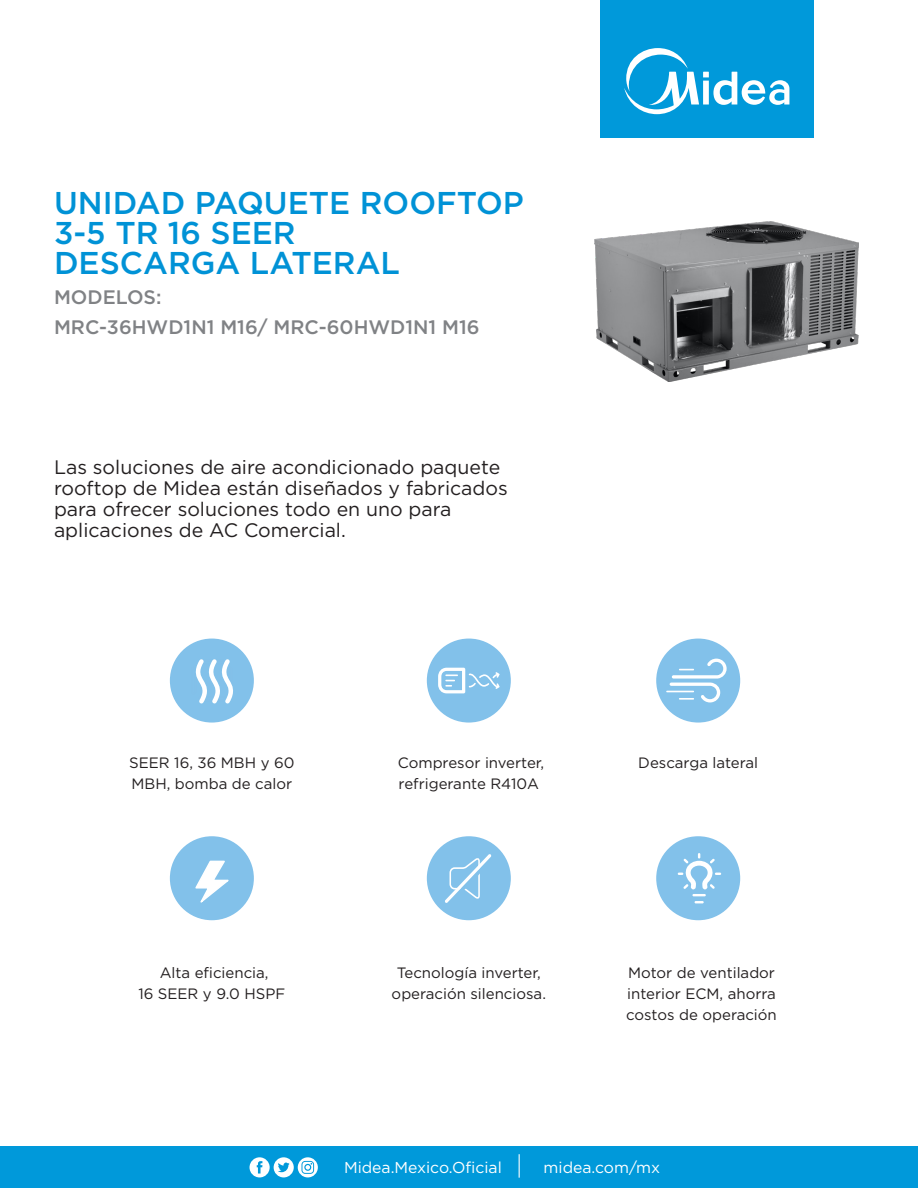
<style>
.page{position:relative;width:918px;height:1188px;background:#fff}
.page>*{position:absolute;margin:0;border:0;box-sizing:border-box;transform-origin:0 0}
.t1{font:500 31.5px/30px "Gotham";color:#0092d6}
.t2{font:19.5px/21px "Gotham";color:#231f20}
.t3{font:500 19.5px "Gotham";color:#808285}
.t4{font:15.75px "Gotham";color:#fff}
.t5{font:15px/21px "Gotham";color:#231f20}
</style>
<div class="page">
<img style="left:595px;top:222px;width:263px;height:160px">
<div style="left:427px;top:639px;width:84px;height:84px;background:#82c1ea;border-radius:50%"></div>
<div style="left:170px;top:836px;width:84px;height:84px;background:#82c1ea;border-radius:50%"></div>
<div style="left:656px;top:639px;width:84px;height:84px;background:#82c1ea;border-radius:50%"></div>
<div style="left:427px;top:836px;width:84px;height:84px;background:#82c1ea;border-radius:50%"></div>
<div style="left:656px;top:836px;width:84px;height:84px;background:#82c1ea;border-radius:50%"></div>
<div style="left:170px;top:639px;width:84px;height:84px;background:#82c1ea;border-radius:50%"></div>
<div style="left:601px;top:0;width:213px;height:138px;background:#0099da"></div>
<svg style="left:624px;top:48px;width:165px;height:66px"></svg>
<div style="left:0;top:1146px;width:918px;height:42px;background:#0099da"></div>
<svg style="left:249px;top:1157px;width:69px;height:20px"></svg>
<svg style="left:519px;top:1154px;width:1px;height:24px"></svg>
<svg style="left:438px;top:668px;width:62px;height:25px"></svg>
<svg style="left:666px;top:659px;width:61px;height:43px"></svg>
<svg style="left:445px;top:854px;width:47px;height:49px"></svg>
<svg style="left:195px;top:659px;width:38px;height:45px"></svg>
<svg style="left:195px;top:860px;width:34px;height:43px"></svg>
<svg style="left:678px;top:853px;width:43px;height:50px"></svg>
<p class="t1" style="left:54px;top:188px;width:471px">UNIDAD PAQUETE ROOFTOP<br>3-5 TR 16 SEER</p>
<p class="t1" style="left:54px;top:248px;width:348px">DESCARGA LATERAL</p>
<p class="t3" style="left:54px;top:285px;width:109px">MODELOS:</p>
<p class="t3" style="left:54px;top:315px;width:427px">MRC-36HWD1N1 M16/ MRC-60HWD1N1 M16</p>
<p class="t2" style="left:54px;top:456px;width:455px">Las soluciones de aire acondicionado paquete rooftop de Midea están diseñados y fabricados para ofrecer soluciones todo en uno para aplicaciones de AC Comercial.</p>
<p class="t5" style="left:129px;top:752px;width:167px">SEER 16, 36 MBH y 60<br>MBH, bomba de calor</p>
<p class="t5" style="left:398px;top:752px;width:148px">Compresor inverter, refrigerante R410A</p>
<p class="t5" style="left:638px;top:752px;width:121px">Descarga lateral</p>
<p class="t5" style="left:160px;top:962px;width:110px">Alta eficiencia,</p>
<p class="t5" style="left:138px;top:983px;width:148px">16 SEER y 9.0 HSPF</p>
<p class="t5" style="left:392px;top:962px;width:156px;text-align:center">Tecnología inverter, operación silenciosa.</p>
<p class="t5" style="left:626px;top:962px;width:152px;text-align:justify">Motor de ventilador interior ECM, ahorra costos de operación</p>
<p class="t4" style="left:344px;top:1157px;width:159px">Midea.Mexico.Oficial</p>
<p class="t4" style="left:544px;top:1157px;width:118px">midea.com/mx</p>
</div>
